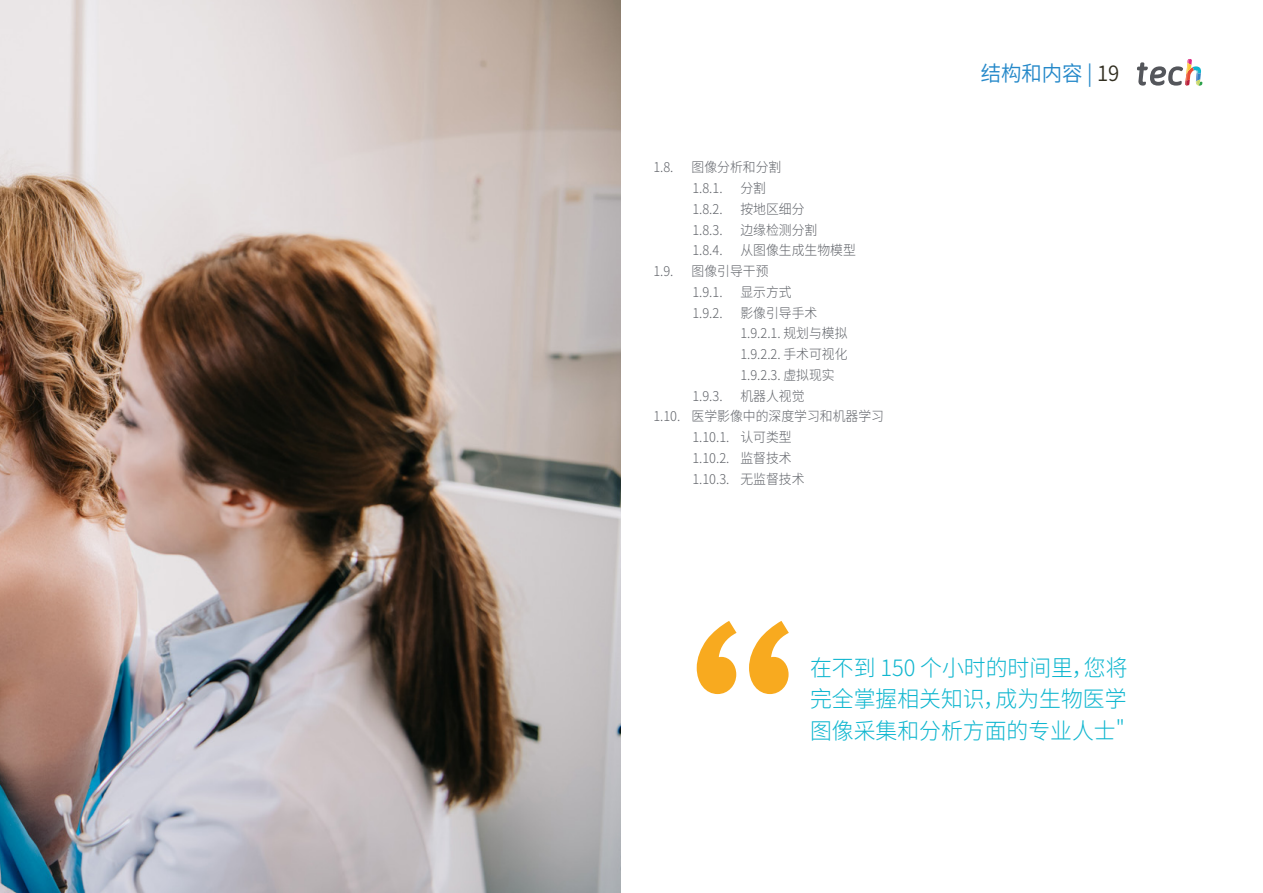
<style>
.page{position:relative;width:1263px;height:893px;background:#fff}
.page>*{position:absolute;margin:0;border:0;box-sizing:border-box;transform-origin:0 0}
.t1{font:300 22.5px/31.5px "Source Han Sans CN";color:#0fb6cf;text-align:justify}
.t2{font:21px "Source Han Sans CN";color:#2488c9}
.t3{font:300 13.5px/20.7px "Source Han Sans CN";color:#61646a;scale:.95 1}
.s1{color:#312e20}
</style>
<div class="page">
<img style="left:0;top:0;width:621px;height:893px">
<svg style="left:1137px;top:59px;width:65px;height:27px"></svg>
<svg style="left:697px;top:621px;width:92px;height:73px"></svg>
<p class="t3" style="left:653px;top:157px;width:23px">1.8.</p>
<p class="t3" style="left:692px;top:157px;width:96px">图像分析和分割<br>1.8.1.</p>
<p class="t3" style="left:740px;top:178px;width:29px">分割</p>
<p class="t3" style="left:692px;top:199px;width:33px">1.8.2.</p>
<p class="t3" style="left:740px;top:199px;width:69px">按地区细分</p>
<p class="t3" style="left:692px;top:220px;width:33px">1.8.3.</p>
<p class="t3" style="left:740px;top:220px;width:83px">边缘检测分割</p>
<p class="t3" style="left:692px;top:240px;width:33px">1.8.4.</p>
<p class="t3" style="left:740px;top:240px;width:123px">从图像生成生物模型</p>
<p class="t3" style="left:653px;top:261px;width:23px">1.9.</p>
<p class="t3" style="left:692px;top:261px;width:83px">图像引导干预<br>1.9.1.</p>
<p class="t3" style="left:740px;top:282px;width:55px">显示方式</p>
<p class="t3" style="left:692px;top:303px;width:33px">1.9.2.</p>
<p class="t3" style="left:740px;top:303px;width:114px">影像引导手术<br>1.9.2.1. 规划与模拟<br>1.9.2.2. 手术可视化<br>1.9.2.3. 虚拟现实</p>
<p class="t3" style="left:692px;top:386px;width:33px">1.9.3.</p>
<p class="t3" style="left:740px;top:386px;width:69px">机器人视觉</p>
<p class="t3" style="left:653px;top:406px;width:244px">1.10. 医学影像中的深度学习和机器学习</p>
<p class="t3" style="left:692px;top:427px;width:106px">1.10.1. 认可类型</p>
<p class="t3" style="left:692px;top:448px;width:106px">1.10.2. 监督技术</p>
<p class="t3" style="left:692px;top:469px;width:120px">1.10.3. 无监督技术</p>
<h2 class="t2" style="left:981px;top:61px;width:140px">结构和内容 | <span class="s1">19</span></h2>
<h1 class="t1" style="left:810px;top:652px;width:319px">在不到 150 个小时的时间里，您将完全掌握相关知识，成为生物医学图像采集和分析方面的专业人士"</h1>
</div>
